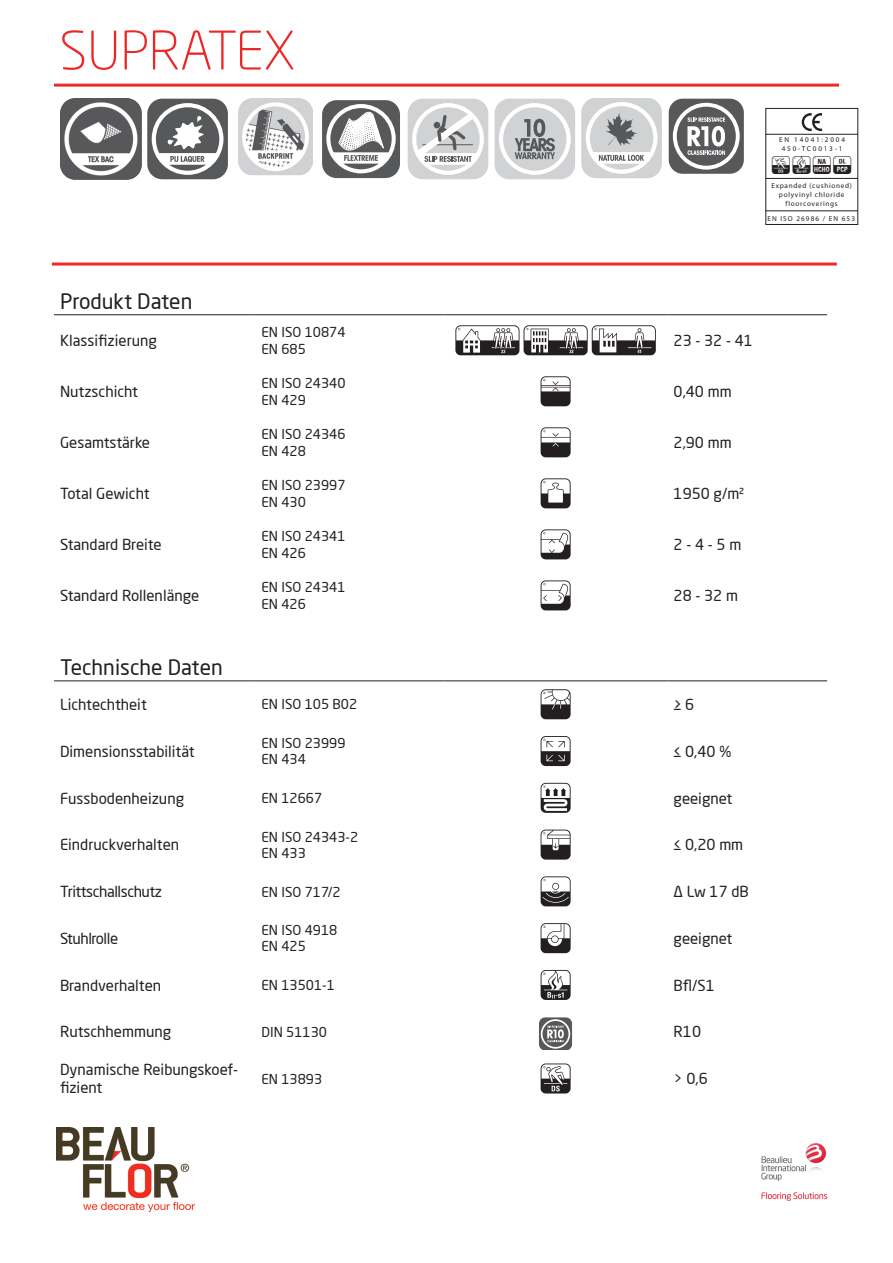
<style>
.page{position:relative;width:893px;height:1263px;background:#fff}
.page>*{position:absolute;margin:0;border:0;box-sizing:border-box;transform-origin:0 0}
.t1{font:300 52.5px "Neo Sans Pro";color:#ee2726}
.t2{font:21px "Neo Sans Pro";color:#231f20}
.t3{font:15px/18px "Neo Sans Pro";color:#231f20}
.t4{font:15px "Neo Sans Pro";letter-spacing:-.03em;color:#231f20}
.t5{font:13.5px "Neo Sans Pro";color:#231f20}
.t6{font:7.2px/8.6px "Myriad Pro";letter-spacing:.1em;color:#231f20;text-align:center}
.t7{font:7.2px/8.6px "Myriad Pro";letter-spacing:.25em;color:#231f20;text-align:center}
.t8{font:7.2px "Myriad Pro";letter-spacing:.15em;color:#231f20}
</style>
<div class="page">
<img style="left:56px;top:1128px;width:139px;height:83px">
<img style="left:761px;top:1143px;width:67px;height:58px">
<hr style="left:52px;top:263px;width:785px;height:3px;background:#ee2929">
<hr style="left:54px;top:680px;width:195px;height:1px;background:#231f20">
<hr style="left:249px;top:680px;width:195px;height:1px;background:#231f20">
<hr style="left:444px;top:680px;width:224px;height:1px;background:#231f20">
<hr style="left:668px;top:680px;width:159px;height:1px;background:#231f20">
<hr style="left:54px;top:314px;width:195px;height:1px;background:#231f20">
<hr style="left:249px;top:314px;width:195px;height:1px;background:#231f20">
<hr style="left:444px;top:314px;width:224px;height:1px;background:#231f20">
<hr style="left:668px;top:314px;width:159px;height:1px;background:#231f20">
<svg style="left:539px;top:1017px;width:33px;height:32px"></svg>
<hr style="left:54px;top:84px;width:785px;height:3px;background:#ee2929">
<img style="left:225px;top:99px;width:88px;height:76px">
<div style="left:765px;top:108px;width:93px;height:117px;border:1px solid #231f20"></div>
<hr style="left:765px;top:211px;width:93px;height:1px;background:#231f20">
<hr style="left:765px;top:178px;width:93px;height:1px;background:#231f20">
<svg style="left:802px;top:113px;width:20px;height:18px"></svg>
<hr style="left:765px;top:134px;width:93px;height:1px;background:#231f20">
<div style="left:408px;top:99px;width:80px;height:80px;background:#d1d2d4;border-radius:15px"></div>
<svg style="left:410px;top:103px;width:74px;height:72px"></svg>
<img style="left:60px;top:99px;width:81px;height:80px">
<div style="left:494px;top:99px;width:81px;height:80px;background:#d1d2d4;border-radius:15px"></div>
<svg style="left:499px;top:103px;width:72px;height:72px"></svg>
<div style="left:147px;top:99px;width:81px;height:80px;background:#57585a;border-radius:15px"></div>
<svg style="left:152px;top:103px;width:71px;height:72px"></svg>
<div style="left:322px;top:100px;width:78px;height:78px;background:#57585a;border-radius:15px"></div>
<svg style="left:326px;top:104px;width:70px;height:69px"></svg>
<svg style="left:581px;top:99px;width:81px;height:79px"></svg>
<div style="left:669px;top:99px;width:75px;height:75px;background:#57585a;border-radius:14px"></div>
<svg style="left:673px;top:103px;width:67px;height:67px"></svg>
<p class="t1" style="left:59px;top:18px;width:238px">SUPRATEX</p>
<p class="t7" style="left:779px;top:136px;width:67px">EN 14041:2004<br>450-TC0013-1</p>
<p class="t6" style="left:771px;top:182px;width:82px">Expanded (cushioned) polyvinyl chloride floorcoverings</p>
<p class="t8" style="left:767px;top:214px;width:89px">EN ISO 26986 / EN 653</p>
<p class="t2" style="left:60px;top:288px;width:134px">Produkt Daten</p>
<p class="t3" style="left:60px;top:331px;width:98px">Klassifizierung</p>
<p class="t3" style="left:60px;top:382px;width:79px">Nutzschicht</p>
<p class="t3" style="left:60px;top:433px;width:92px">Gesamtstärke</p>
<p class="t3" style="left:60px;top:484px;width:91px">Total Gewicht</p>
<p class="t3" style="left:60px;top:535px;width:103px">Standard Breite</p>
<p class="t3" style="left:60px;top:586px;width:141px">Standard Rollenlänge</p>
<p class="t5" style="left:261px;top:324px;width:86px">EN ISO 10874</p>
<p class="t5" style="left:261px;top:340px;width:46px">EN 685</p>
<p class="t5" style="left:261px;top:375px;width:86px">EN ISO 24340</p>
<p class="t5" style="left:261px;top:391px;width:46px">EN 429</p>
<p class="t5" style="left:261px;top:426px;width:86px">EN ISO 24346</p>
<p class="t5" style="left:261px;top:442px;width:46px">EN 428</p>
<p class="t3" style="left:674px;top:331px;width:81px">23 - 32 - 41</p>
<p class="t3" style="left:674px;top:382px;width:60px">0,40 mm</p>
<p class="t3" style="left:674px;top:433px;width:60px">2,90 mm</p>
<p class="t5" style="left:261px;top:477px;width:86px">EN ISO 23997</p>
<p class="t5" style="left:261px;top:493px;width:46px">EN 430</p>
<p class="t3" style="left:674px;top:484px;width:72px">1950 g/m²</p>
<p class="t5" style="left:261px;top:528px;width:86px">EN ISO 24341</p>
<p class="t5" style="left:261px;top:544px;width:46px">EN 426</p>
<p class="t5" style="left:261px;top:579px;width:86px">EN ISO 24341</p>
<p class="t5" style="left:261px;top:595px;width:46px">EN 426</p>
<p class="t3" style="left:674px;top:535px;width:69px">2 - 4 - 5 m</p>
<p class="t3" style="left:674px;top:586px;width:66px">28 - 32 m</p>
<p class="t2" style="left:60px;top:654px;width:164px">Technische Daten</p>
<p class="t3" style="left:60px;top:695px;width:88px">Lichtechtheit</p>
<p class="t5" style="left:261px;top:696px;width:97px">EN ISO 105 B02</p>
<p class="t3" style="left:674px;top:695px;width:22px">≥ 6</p>
<p class="t3" style="left:60px;top:742px;width:136px">Dimensionsstabilität</p>
<p class="t5" style="left:261px;top:735px;width:86px">EN ISO 23999</p>
<p class="t5" style="left:261px;top:751px;width:46px">EN 434</p>
<p class="t3" style="left:674px;top:742px;width:59px">≤ 0,40 %</p>
<p class="t3" style="left:60px;top:789px;width:126px">Fussbodenheizung</p>
<p class="t5" style="left:261px;top:790px;width:62px">EN 12667</p>
<p class="t3" style="left:674px;top:789px;width:60px">geeignet</p>
<p class="t3" style="left:60px;top:835px;width:121px">Eindruckverhalten</p>
<p class="t5" style="left:261px;top:828px;width:98px">EN ISO 24343-2</p>
<p class="t5" style="left:261px;top:845px;width:46px">EN 433</p>
<p class="t3" style="left:674px;top:835px;width:71px">≤ 0,20 mm</p>
<p class="t4" style="left:60px;top:882px;width:104px">Trittschallschutz</p>
<p class="t5" style="left:261px;top:883px;width:81px">EN ISO 717/2</p>
<p class="t3" style="left:674px;top:882px;width:77px">∆ Lw 17 dB</p>
<p class="t4" style="left:60px;top:929px;width:60px">Stuhlrolle</p>
<p class="t5" style="left:261px;top:922px;width:77px">EN ISO 4918</p>
<p class="t5" style="left:261px;top:938px;width:46px">EN 425</p>
<p class="t3" style="left:674px;top:929px;width:60px">geeignet</p>
<p class="t3" style="left:60px;top:976px;width:103px">Brandverhalten</p>
<p class="t5" style="left:261px;top:977px;width:75px">EN 13501-1</p>
<p class="t3" style="left:674px;top:976px;width:43px">Bfl/S1</p>
<p class="t3" style="left:60px;top:1023px;width:113px">Rutschhemmung</p>
<p class="t5" style="left:261px;top:1024px;width:67px">DIN 51130</p>
<p class="t3" style="left:674px;top:1023px;width:29px">R10</p>
<p class="t3" style="left:60px;top:1060px;width:180px">Dynamische Reibungskoef&shy;fizient</p>
<p class="t5" style="left:261px;top:1070px;width:62px">EN 13893</p>
<p class="t3" style="left:674px;top:1069px;width:36px">&gt; 0,6</p>
</div>
